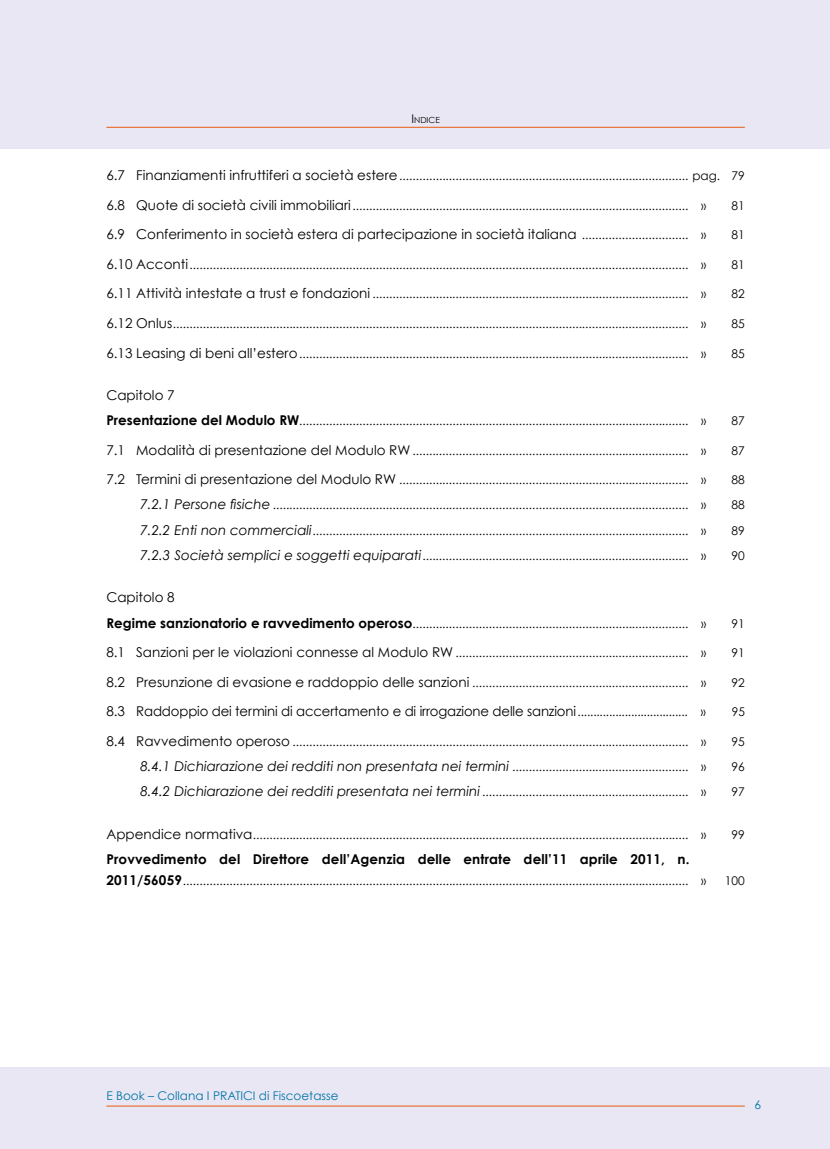
<style>
.page{position:relative;width:830px;height:1149px;background:#fff}
.page>*{position:absolute;margin:0;border:0;box-sizing:border-box;transform-origin:0 0}
.t1{font:13.5px "Century Gothic";color:#000}
.t2{font:700 13.5px "Century Gothic";letter-spacing:.01em;color:#000}
.t3{font:12px "Century Gothic";color:#000}
.t4{font:12px "Century Gothic";color:#0074a6}
.t5{font:8.4px "Century Gothic";color:#000}
.s1{font-size:12px}
.s2{font-size:13.5px}
.s3{font-weight:700;font-size:13.5px}
.s4{font-style:italic;font-size:13.5px}
</style>
<div class="page">
<div style="left:0;top:0;width:829px;height:149px;background:#e9e7f4"></div>
<div style="left:0;top:1067px;width:829px;height:81px;background:#e9e7f4"></div>
<hr style="left:106px;top:1105px;width:638px;height:1px;background:#ea5b12">
<hr style="left:106px;top:127px;width:638px;height:1px;background:#ea5b12">
<p class="t5" style="left:411px;top:115px;width:30px"><span class="s1">I</span> NDICE</p>
<p class="t3" style="left:106px;top:169px;width:639px"><span class="s2">6.7 Finanziamenti infruttiferi a società estere</span>....................................................................................... pag. 79</p>
<p class="t3" style="left:106px;top:198px;width:601px"><span class="s2">6.8 Quote di società civili immobiliari</span> ..................................................................................................... »</p>
<p class="t3" style="left:731px;top:198px;width:15px">81</p>
<p class="t1" style="left:106px;top:226px;width:601px">6.9 Conferimento in società estera di partecipazione in società italiana <span class="s1">................................ »</span></p>
<p class="t3" style="left:731px;top:228px;width:15px">81</p>
<p class="t3" style="left:106px;top:257px;width:601px"><span class="s2">6.10 Acconti</span>...................................................................................................................................................... »</p>
<p class="t3" style="left:731px;top:257px;width:15px">81</p>
<p class="t3" style="left:106px;top:287px;width:601px"><span class="s2">6.11 Attività intestate a trust e fondazioni</span> ............................................................................................... »</p>
<p class="t3" style="left:731px;top:287px;width:15px">82</p>
<p class="t3" style="left:106px;top:316px;width:601px"><span class="s2">6.12 Onlus</span>........................................................................................................................................................... »</p>
<p class="t3" style="left:731px;top:316px;width:15px">85</p>
<p class="t3" style="left:106px;top:346px;width:601px"><span class="s2">6.13 Leasing di beni all’estero</span>..................................................................................................................... »</p>
<p class="t3" style="left:731px;top:346px;width:15px">85</p>
<p class="t1" style="left:106px;top:386px;width:70px">Capitolo 7</p>
<p class="t3" style="left:106px;top:413px;width:601px"><span class="s3">Presentazione del Modulo rw</span>..................................................................................................................... »</p>
<p class="t3" style="left:731px;top:413px;width:15px">87</p>
<p class="t3" style="left:106px;top:443px;width:601px"><span class="s2">7.1 Modalità di presentazione del Modulo rw</span>................................................................................... »</p>
<p class="t3" style="left:731px;top:443px;width:15px">87</p>
<p class="t3" style="left:106px;top:472px;width:601px"><span class="s2">7.2 Termini di presentazione del Modulo rw</span> ....................................................................................... »</p>
<p class="t3" style="left:731px;top:472px;width:15px">88</p>
<p class="t3" style="left:140px;top:497px;width:567px"><span class="s4">7.2.1 Persone fisiche</span> ............................................................................................................................. »</p>
<p class="t3" style="left:731px;top:497px;width:15px">88</p>
<p class="t3" style="left:140px;top:523px;width:567px"><span class="s4">7.2.2 Enti non commerciali</span>................................................................................................................. »</p>
<p class="t3" style="left:731px;top:523px;width:15px">89</p>
<p class="t3" style="left:140px;top:548px;width:567px"><span class="s4">7.2.3 Società semplici e soggetti equiparati</span>................................................................................ »</p>
<p class="t3" style="left:731px;top:548px;width:15px">90</p>
<p class="t1" style="left:106px;top:589px;width:70px">Capitolo 8</p>
<p class="t3" style="left:106px;top:615px;width:601px"><span class="s3">Regime sanzionatorio e ravvedimento operoso</span>................................................................................... »</p>
<p class="t3" style="left:731px;top:615px;width:15px">91</p>
<p class="t3" style="left:106px;top:645px;width:601px"><span class="s2">8.1 Sanzioni per le violazioni connesse al Modulo RW</span> ...................................................................... »</p>
<p class="t3" style="left:731px;top:645px;width:15px">91</p>
<p class="t3" style="left:106px;top:674px;width:601px"><span class="s2">8.2 Presunzione di evasione e raddoppio delle sanzioni</span> ................................................................. »</p>
<p class="t3" style="left:731px;top:674px;width:15px">92</p>
<p class="t1" style="left:106px;top:702px;width:600px">8.3 Raddoppio dei termini di accertamento e di irrogazione delle sanzioni<span class="s1">................................... »</span></p>
<p class="t3" style="left:731px;top:704px;width:14px">95</p>
<p class="t3" style="left:106px;top:733px;width:601px"><span class="s2">8.4 Ravvedimento operoso</span> ....................................................................................................................... »</p>
<p class="t3" style="left:731px;top:733px;width:15px">95</p>
<p class="t3" style="left:140px;top:759px;width:567px"><span class="s4">8.4.1 Dichiarazione dei redditi non presentata nei termini</span> ..................................................... »</p>
<p class="t3" style="left:731px;top:759px;width:15px">96</p>
<p class="t3" style="left:140px;top:784px;width:567px"><span class="s4">8.4.2 Dichiarazione dei redditi presentata nei termini</span> .............................................................. »</p>
<p class="t3" style="left:731px;top:784px;width:15px">97</p>
<p class="t3" style="left:106px;top:826px;width:601px"><span class="s2">Appendice normativa</span>................................................................................................................................... »</p>
<p class="t3" style="left:731px;top:826px;width:15px">99</p>
<p class="t2" style="left:106px;top:850px;width:584px">Provvedimento del Direttore dell’Agenzia delle entrate dell’11 aprile 2011, n.</p>
<p class="t3" style="left:106px;top:872px;width:601px"><span class="s3">2011/56059</span>........................................................................................................................................................ »</p>
<p class="t3" style="left:724px;top:872px;width:21px">100</p>
<p class="t4" style="left:106px;top:1088px;width:234px">E Book – Collana I PRATICI di Fiscoetasse</p>
<p class="t4" style="left:754px;top:1097px;width:8px">6</p>
</div>
